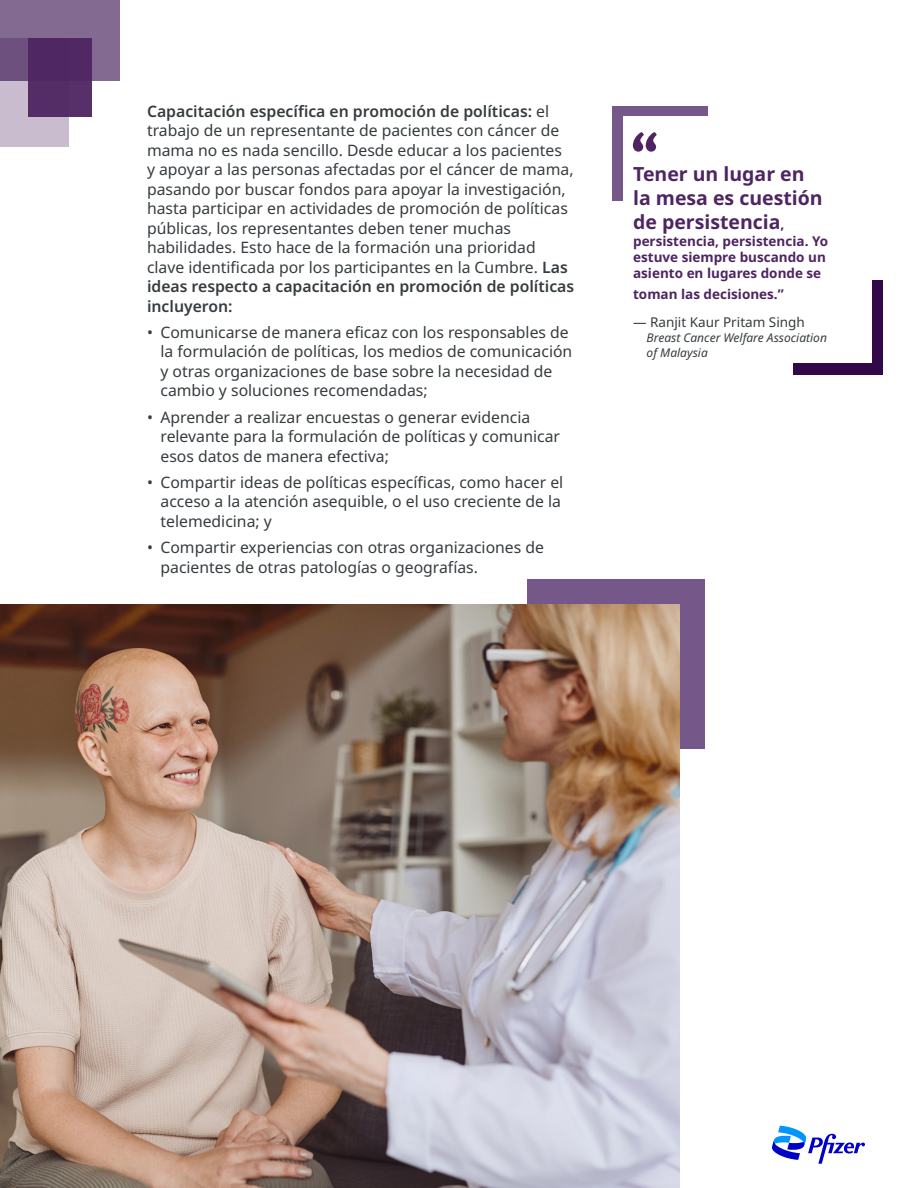
<style>
.page{position:relative;width:918px;height:1188px;background:#fff}
.page>*{position:absolute;margin:0;border:0;box-sizing:border-box;transform-origin:0 0}
.body{font:700 19.5px/24px "Noto Sans";color:#4e2561}
.body_bullets{font:15.75px/19.5px "Noto Sans";color:#353b3e}
.body-2{font:700 13.5px/16.2px "Noto Sans";color:#4e2561}
.body-3{font:13.5px "Noto Sans";color:#353b3e}
.body-4{font:italic 12px/15px "Noto Sans";color:#353b3e}
.s1{font-weight:600}
.s2{font-size:13.5px}
</style>
<div class="page">
<div style="left:0;top:38px;width:68px;height:109px;background:#c8bcce"></div>
<svg style="left:0;top:0;width:120px;height:81px;background:#7f658d"></svg>
<div style="left:28px;top:38px;width:64px;height:79px;background:#4e2561"></div>
<svg style="left:773px;top:1126px;width:92px;height:38px"></svg>
<div style="left:527px;top:579px;width:178px;height:169px;background:#755889"></div>
<img style="left:0;top:605px;width:679px;height:583px">
<div style="left:793px;top:280px;width:89px;height:95px;background:#310849"></div>
<div style="left:612px;top:106px;width:95px;height:94px;background:#755889"></div>
<div style="left:623px;top:117px;width:249px;height:246px;background:#fff"></div>
<svg style="left:633px;top:132px;width:24px;height:20px"></svg>
<p class="body_bullets" style="left:147px;top:102px;width:429px"><span class="s1">Capacitación específica en promoción de políticas:</span> el trabajo de un representante de pacientes con cáncer de mama no es nada sencillo. Desde educar a los pacientes<br>y apoyar a las personas afectadas por el cáncer de mama, pasando por buscar fondos para apoyar la investigación, hasta participar en actividades de promoción de políticas públicas, los representantes deben tener muchas habilidades. Esto hace de la formación una prioridad clave identificada por los participantes en la Cumbre. <span class="s1">Las ideas respecto a capacitación en promoción de políticas incluyeron:</span></p>
<p class="body_bullets" style="left:160px;top:323px;width:413px;text-indent:-14px">• Comunicarse de manera eficaz con los responsables de la formulación de políticas, los medios de comunicación y otras organizaciones de base sobre la necesidad de cambio y soluciones recomendadas;</p>
<p class="body_bullets" style="left:160px;top:408px;width:401px;text-indent:-14px">• Aprender a realizar encuestas o generar evidencia relevante para la formulación de políticas y comunicar esos datos de manera efectiva;</p>
<p class="body_bullets" style="left:160px;top:473px;width:404px;text-indent:-14px">• Compartir ideas de políticas específicas, como hacer el acceso a la atención asequible, o el uso creciente de la telemedicina; y</p>
<p class="body_bullets" style="left:160px;top:538px;width:385px;text-indent:-14px">• Compartir experiencias con otras organizaciones de pacientes de otras patologías o geografías.</p>
<p class="body" style="left:633px;top:163px;width:191px">Tener un lugar en la mesa es cuestión de persistencia<span class="s2">,</span></p>
<p class="body-2" style="left:633px;top:233px;width:197px">persistencia, persistencia. Yo estuve siempre buscando un asiento en lugares donde se</p>
<p class="body-2" style="left:633px;top:286px;width:152px">toman las decisiones.”</p>
<p class="body-3" style="left:633px;top:312px;width:173px">— Ranjit Kaur Pritam Singh</p>
<p class="body-4" style="left:647px;top:330px;width:182px">Breast Cancer Welfare Association of Malaysia</p>
</div>
